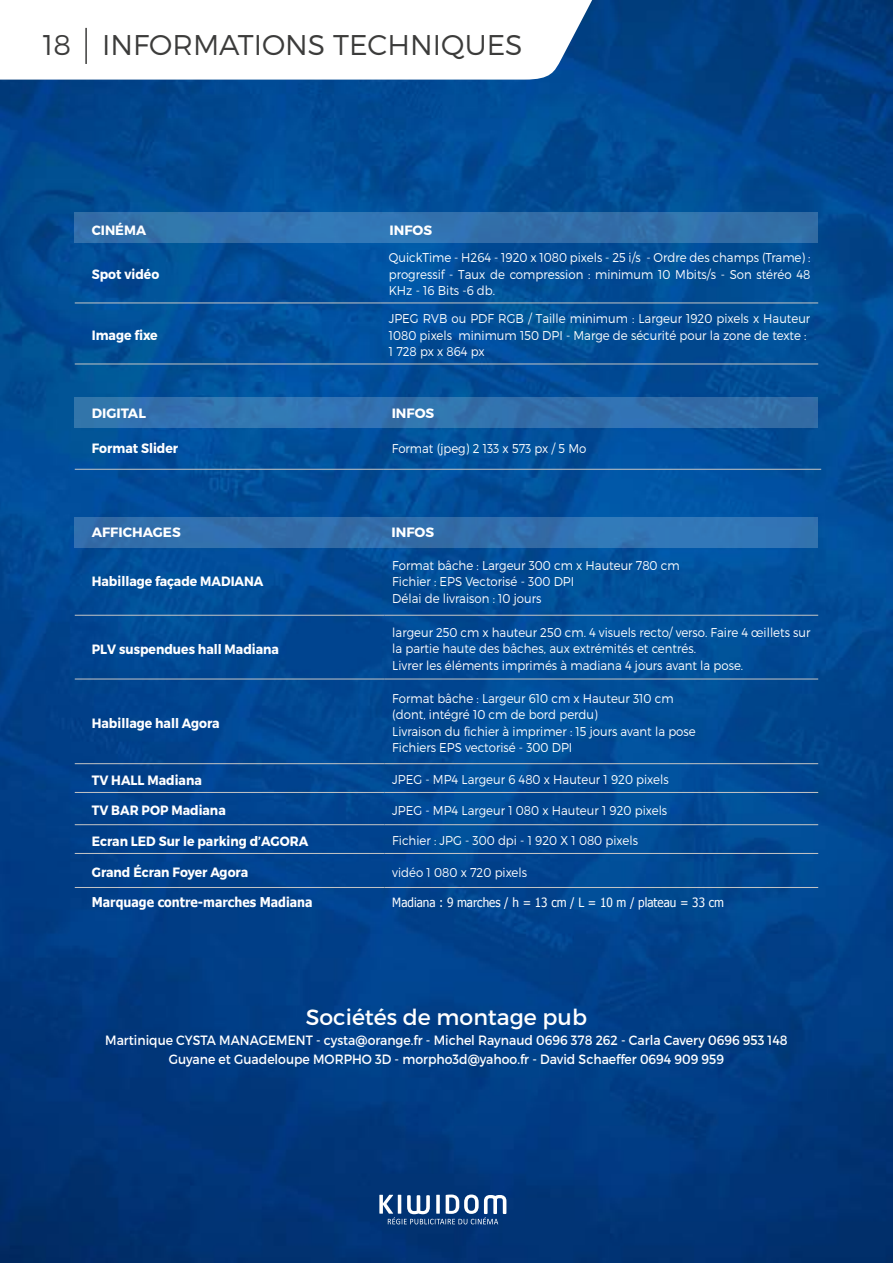
<style>
.page{position:relative;width:893px;height:1263px;background:#fff}
.page>*{position:absolute;margin:0;border:0;box-sizing:border-box;transform-origin:0 0}
.t1{font:28.5px "Trueno Lt";color:#3c3c3b}
.t2{font:22.05px "Trueno Rg";color:#fff}
.t3{font:13.5px "Trueno Bd";color:#fff;scale:.92 1}
.t4{font:13.5px/19.5px "Trueno Rg";color:#fff;text-align:center;scale:.92 1}
.t5{font:13.5px "Trueno Bd";color:#fff}
.t6{font:700 13.5px "Tahoma";color:#fff;scale:.92 1}
.t7{font:12.75px/16.5px "Trueno Lt";color:#fff;scale:.92 1}
.t8{font:12.75px "Tahoma";color:#fff;scale:.92 1}
</style>
<div class="page">
<img style="left:0;top:0;width:893px;height:1263px">
<svg style="left:0;top:0;width:604px;height:80px"></svg>
<svg style="left:379px;top:1194px;width:127px;height:30px"></svg>
<hr style="left:85px;top:28px;width:2px;height:36px;background:#3c3c3b">
<div style="left:75px;top:517px;width:743px;height:30px;background:#3271ae"></div>
<div style="left:75px;top:213px;width:743px;height:30px;background:linear-gradient(to right,#3275b1,#326fa9)"></div>
<div style="left:75px;top:397px;width:743px;height:31px;background:#3272ae"></div>
<hr style="left:75px;top:303px;width:306px;height:1px;background:#c6c6c6">
<hr style="left:381px;top:303px;width:437px;height:1px;background:#c6c6c6">
<hr style="left:75px;top:364px;width:306px;height:1px;background:#c5c5c5">
<hr style="left:381px;top:364px;width:437px;height:1px;background:#c5c5c5">
<hr style="left:75px;top:469px;width:309px;height:1px;background:#c6c6c6">
<hr style="left:384px;top:469px;width:437px;height:1px;background:#c6c6c6">
<hr style="left:75px;top:615px;width:309px;height:1px;background:#c6c6c6">
<hr style="left:384px;top:615px;width:434px;height:1px;background:#c6c6c6">
<hr style="left:75px;top:679px;width:309px;height:1px;background:#c6c6c6">
<hr style="left:384px;top:679px;width:434px;height:1px;background:#c6c6c6">
<hr style="left:75px;top:763px;width:309px;height:1px;background:#c6c6c6">
<hr style="left:384px;top:763px;width:434px;height:1px;background:#c6c6c6">
<hr style="left:75px;top:792px;width:309px;height:1px;background:#c6c6c6">
<hr style="left:384px;top:792px;width:434px;height:1px;background:#c6c6c6">
<hr style="left:75px;top:824px;width:309px;height:1px;background:#c6c6c6">
<hr style="left:384px;top:824px;width:434px;height:1px;background:#c6c6c6">
<hr style="left:75px;top:853px;width:309px;height:1px;background:#c6c6c6">
<hr style="left:384px;top:853px;width:434px;height:1px;background:#c6c6c6">
<hr style="left:75px;top:887px;width:309px;height:1px;background:#c6c6c6">
<hr style="left:384px;top:887px;width:434px;height:1px;background:#c6c6c6">
<h1 class="t1" style="left:43px;top:28px;width:481px">18 INFORMATIONS TECHNIQUES</h1>
<p class="t5" style="left:92px;top:222px;width:56px">CINÉMA</p>
<p class="t5" style="left:389px;top:222px;width:44px">INFOS</p>
<p class="t3" style="left:92px;top:266px;width:75px">Spot vidéo</p>
<p class="t7" style="left:389px;top:249px;width:460px;text-align:justify">QuickTime - H264 - 1920 x 1080 pixels - 25 i/s - Ordre des champs (Trame) : progressif - Taux de compression : minimum 10 Mbits/s - Son stéréo 48<br>KHz - 16 Bits -6 db.</p>
<p class="t3" style="left:92px;top:327px;width:73px">Image fixe</p>
<p class="t7" style="left:389px;top:310px;width:460px">JPEG RVB ou PDF RGB / Taille minimum : Largeur 1920 pixels x Hauteur<br>1080 pixels minimum 150 DPI - Marge de sécurité pour la zone de texte :<br>1 728 px x 864 px</p>
<p class="t5" style="left:92px;top:404px;width:56px">DIGITAL</p>
<p class="t5" style="left:392px;top:404px;width:44px">INFOS</p>
<p class="t3" style="left:92px;top:440px;width:96px">Format Slider</p>
<p class="t7" style="left:392px;top:440px;width:213px">Format (jpeg) 2 133 x 573 px / 5 Mo</p>
<p class="t5" style="left:92px;top:524px;width:90px">AFFICHAGES</p>
<p class="t5" style="left:391px;top:524px;width:44px">INFOS</p>
<p class="t3" style="left:92px;top:573px;width:188px">Habillage façade MADIANA</p>
<p class="t7" style="left:392px;top:556px;width:314px">Format bâche : Largeur 300 cm x Hauteur 780 cm<br>Fichier : EPS Vectorisé - 300 DPI<br>Délai de livraison : 10 jours</p>
<p class="t3" style="left:92px;top:640px;width:205px">PLV suspendues hall Madiana</p>
<p class="t3" style="left:92px;top:715px;width:141px">Habillage hall Agora</p>
<p class="t7" style="left:392px;top:624px;width:456px">largeur 250 cm x hauteur 250 cm. 4 visuels recto/ verso. Faire 4 œillets sur la partie haute des bâches, aux extrémités et centrés.<br>Livrer les éléments imprimés à madiana 4 jours avant la pose.</p>
<p class="t7" style="left:392px;top:690px;width:331px">Format bâche : Largeur 610 cm x Hauteur 310 cm (dont, intégré 10 cm de bord perdu)<br>Livraison du fichier à imprimer : 15 jours avant la pose Fichiers EPS vectorisé - 300 DPI</p>
<p class="t3" style="left:92px;top:771px;width:121px">TV HALL Madiana</p>
<p class="t7" style="left:392px;top:771px;width:302px">JPEG - MP4 Largeur 6 480 x Hauteur 1 920 pixels</p>
<p class="t3" style="left:92px;top:802px;width:147px">TV BAR POP Madiana</p>
<p class="t7" style="left:392px;top:802px;width:300px">JPEG - MP4 Largeur 1 080 x Hauteur 1 920 pixels</p>
<p class="t3" style="left:92px;top:832px;width:237px">Ecran LED Sur le parking d’AGORA</p>
<p class="t7" style="left:392px;top:832px;width:268px">Fichier : JPG - 300 dpi - 1 920 X 1 080 pixels</p>
<p class="t3" style="left:92px;top:864px;width:171px">Grand Écran Foyer Agora</p>
<p class="t7" style="left:392px;top:864px;width:148px">vidéo 1 080 x 720 pixels</p>
<p class="t6" style="left:92px;top:893px;width:242px">Marquage contre-marches Madiana</p>
<p class="t8" style="left:392px;top:894px;width:362px">Madiana : 9 marches / h = 13 cm / L = 10 m / plateau = 33 cm</p>
<h2 class="t2" style="left:306px;top:1004px;width:283px">Sociétés de montage pub</h2>
<p class="t4" style="left:105px;top:1030px;width:743px">Martinique CYSTA MANAGEMENT - cysta@orange.fr - Michel Raynaud 0696 378 262 - Carla Cavery 0696 953 148<br>Guyane et Guadeloupe MORPHO 3D - morpho3d@yahoo.fr - David Schaeffer 0694 909 959</p>
</div>
